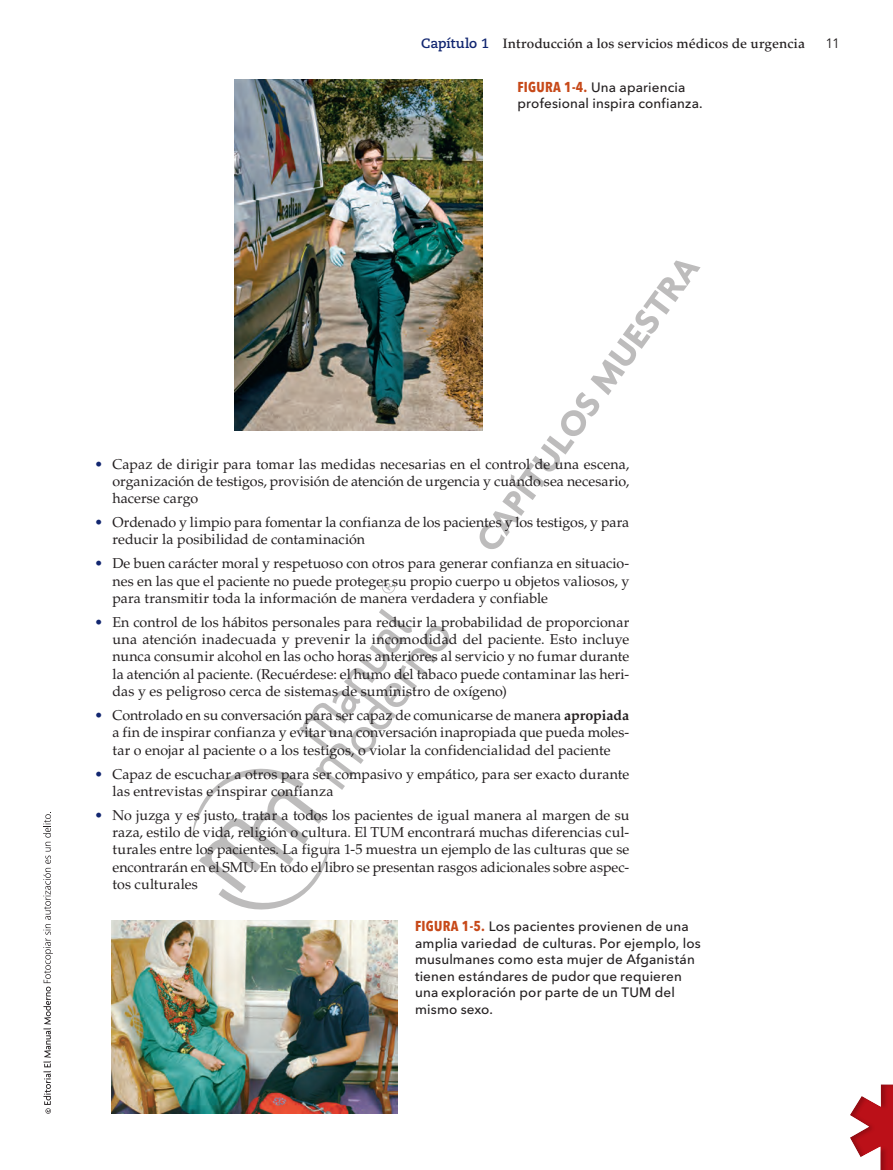
<style>
.page{position:relative;width:893px;height:1170px;background:#fff}
.page>*{position:absolute;margin:0;border:0;box-sizing:border-box;transform-origin:0 0}
.t1{font:14.25px/17.2px "Palatino LT Std";color:#231f20;text-align:justify}
.t2{font:500 13.5px/16.5px "Avenir Next LT Pro";letter-spacing:.01em;color:#231f20}
.t3{font:500 13.5px "Palatino LT Std";letter-spacing:.005em;color:#231f20}
.t4{font:13.5px "Avenir Next LT Pro";color:#231f20}
.s1{font-family:"Caecilia LT Pro 75";font-weight:700;color:#112670}
.s2{font-weight:700;font-stretch:condensed;font-size:14.25px;color:#c74919}
.s3{color:#112670}
.s4{font-weight:700}
.s5{font-style:italic}
</style>
<div class="page">
<svg style="left:192px;top:608px;width:257px;height:301px"></svg>
<svg style="left:381px;top:579px;width:15px;height:15px"></svg>
<svg style="left:479px;top:260px;width:222px;height:289px"></svg>
<svg style="left:43px;top:812px;width:10px;height:301px"></svg>
<img style="left:234px;top:80px;width:249px;height:350px">
<img style="left:112px;top:920px;width:285px;height:192px">
<svg style="left:850px;top:1084px;width:43px;height:86px"></svg>
<p class="t3" style="left:421px;top:36px;width:386px"><span class="s1">Capítulo 1</span> Introducción a los servicios médicos de urgencia</p>
<p class="t4" style="left:825px;top:36px;width:16px">11</p>
<p class="t2" style="left:517px;top:79px;width:187px"><span class="s2">FIGURA 1-4.</span> Una apariencia profesional inspira confianza.</p>
<p class="t1" style="left:112px;top:455px;width:518px;text-indent:-18px"><span class="s3">•</span> Capaz de dirigir para tomar las medidas necesarias en el control de una escena, organización de testigos, provisión de atención de urgencia y cuando sea necesario, hacerse cargo</p>
<p class="t1" style="left:112px;top:514px;width:518px;text-indent:-18px"><span class="s3">•</span> Ordenado y limpio para fomentar la confianza de los pacientes y los testigos, y para reducir la posibilidad de contaminación</p>
<p class="t1" style="left:112px;top:555px;width:518px;text-indent:-18px"><span class="s3">•</span> De buen carácter moral y respetuoso con otros para generar confianza en situacio&shy;nes en las que el paciente no puede proteger su propio cuerpo u objetos valiosos, y para transmitir toda la información de manera verdadera y confiable</p>
<p class="t1" style="left:112px;top:613px;width:518px;text-indent:-18px"><span class="s3">•</span> En control de los hábitos personales para reducir la probabilidad de proporcionar una atención inadecuada y prevenir la incomodidad del paciente. Esto incluye nunca consumir alcohol en las ocho horas anteriores al servicio y no fumar durante la atención al paciente. (Recuérdese: el humo del tabaco puede contaminar las heri&shy;das y es peligroso cerca de sistemas de suministro de oxígeno)</p>
<p class="t1" style="left:112px;top:706px;width:518px;text-indent:-18px"><span class="s3">•</span> Controlado en su conversación para ser capaz de comunicarse de manera <span class="s4">apropiada </span>a fin de inspirar confianza y evitar una conversación inapropiada que pueda moles&shy;tar o enojar al paciente o a los testigos, o violar la confidencialidad del paciente</p>
<p class="t1" style="left:112px;top:765px;width:518px;text-indent:-18px"><span class="s3">•</span> Capaz de escuchar a otros para ser compasivo y empático, para ser exacto durante las entrevistas e inspirar confianza</p>
<p class="t1" style="left:112px;top:806px;width:518px;text-indent:-18px"><span class="s3">•</span> No juzga y es justo<span class="s5">,</span> tratar a todos los pacientes de igual manera al margen de su raza, estilo de vida, religión o cultura. El TUM encontrará muchas diferencias cul&shy;turales entre los pacientes. La figura 1-5 muestra un ejemplo de las culturas que se encontrarán en el SMU. En todo el libro se presentan rasgos adicionales sobre aspec&shy;tos culturales</p>
<p class="t2" style="left:415px;top:918px;width:287px"><span class="s2">FIGURA 1-5.</span> Los pacientes provienen de una amplia variedad de culturas. Por ejemplo, los musulmanes como esta mujer de Afganistán tienen estándares de pudor que requieren una exploración por parte de un TUM del mismo sexo.</p>
</div>
